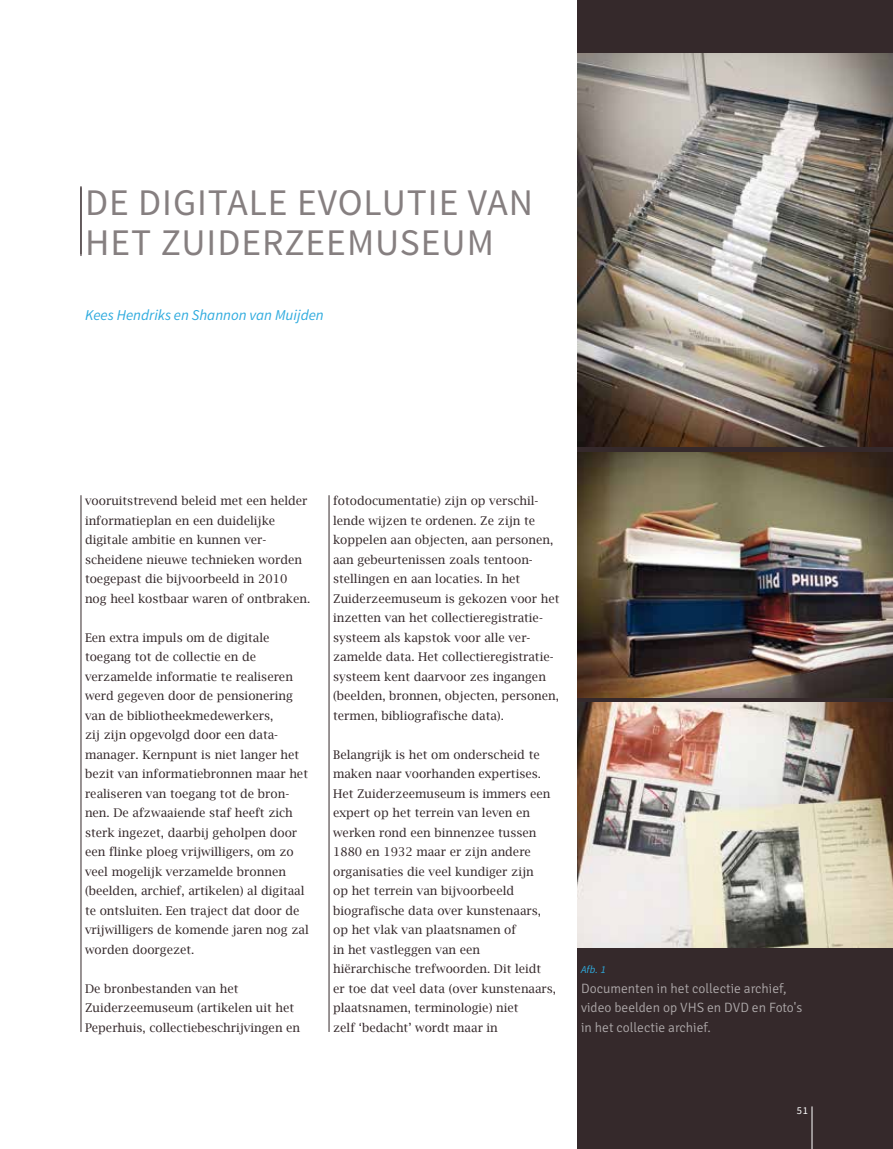
<style>
.page{position:relative;width:893px;height:1149px;background:#fff}
.page>*{position:absolute;margin:0;border:0;box-sizing:border-box;transform-origin:0 0}
.t1{font:37.5px/40.5px "Source Sans Pro";letter-spacing:.025em;color:#867f80}
.t2{font:italic 15px "Source Sans Pro";color:#2fabde}
.t3{font:300 13.5px/19.5px "Signika";color:#aea9aa}
.t4{font:12px/19.5px "Lucida Bright";color:#35292b}
.t5{font:italic 10.5px "Source Sans Pro";color:#2fabde}
.t6{font:10.5px "Source Sans Pro";color:#fff}
</style>
<div class="page">
<div style="left:577px;top:0;width:316px;height:1148px;background:#35292b"></div>
<hr style="left:329px;top:495px;width:1px;height:536px;background:#35292b">
<hr style="left:81px;top:495px;width:1px;height:536px;background:#35292b">
<hr style="left:81px;top:186px;width:1px;height:68px;background:#35292b">
<hr style="left:812px;top:1106px;width:1px;height:42px;background:#fff">
<hr style="left:81px;top:187px;width:1px;height:69px;background:#35292b">
<img style="left:577px;top:53px;width:316px;height:393px">
<img style="left:577px;top:452px;width:316px;height:244px">
<img style="left:577px;top:702px;width:316px;height:244px">
<h1 class="t1" style="left:85px;top:183px;width:450px">DE DIGITALE EVOLUTIE VAN<br>HET ZUIDERZEEMUSEUM</h1>
<p class="t2" style="left:85px;top:306px;width:240px">Kees Hendriks en Shannon van Muijden</p>
<p class="t4" style="left:85px;top:491px;width:227px">vooruitstrevend beleid met een helder informatieplan en een duidelijke digitale ambitie en kunnen ver&shy;scheidene nieuwe technieken worden toegepast die bijvoorbeeld in 2010 nog heel kostbaar waren of ontbraken.</p>
<p class="t4" style="left:85px;top:627px;width:225px">Een extra impuls om de digitale toegang tot de collectie en de verzamelde informatie te realiseren werd gegeven door de pensionering van de bibliotheekmedewerkers,<br>zij zijn opgevolgd door een data&shy;manager. Kernpunt is niet langer het bezit van informatiebronnen maar het realiseren van toegang tot de bron&shy;nen. De afzwaaiende staf heeft zich sterk ingezet, daarbij geholpen door een flinke ploeg vrijwilligers, om zo veel mogelijk verzamelde bronnen (beelden, archief, artikelen) al digitaal te ontsluiten. Een traject dat door de vrijwilligers de komende jaren nog zal worden doorgezet.</p>
<p class="t4" style="left:85px;top:978px;width:217px">De bronbestanden van het<br>Zuiderzeemuseum (artikelen uit het<br>Peperhuis, collectiebeschrijvingen en</p>
<p class="t4" style="left:333px;top:491px;width:228px">fotodocumentatie) zijn op verschil&shy;lende wijzen te ordenen. Ze zijn te koppelen aan objecten, aan personen, aan gebeurtenissen zoals tentoon&shy;stellingen en aan locaties. In het Zuiderzeemuseum is gekozen voor het inzetten van het collectieregistratie&shy;systeem als kapstok voor alle ver&shy;zamelde data. Het collectieregistratie&shy;systeem kent daarvoor zes ingangen (beelden, bronnen, objecten, personen, termen, bibliografische data).</p>
<p class="t4" style="left:333px;top:744px;width:225px">Belangrijk is het om onderscheid te maken naar voorhanden expertises.<br>Het Zuiderzeemuseum is immers een expert op het terrein van leven en werken rond een binnenzee tussen 1880 en 1932 maar er zijn andere organisaties die veel kundiger zijn<br>op het terrein van bijvoorbeeld biografische data over kunstenaars, op het vlak van plaatsnamen of<br>in het vastleggen van een hiërarchische trefwoorden. Dit leidt<br>er toe dat veel data (over kunstenaars, plaatsnamen, terminologie) niet<br>zelf ‘bedacht’ wordt maar in</p>
<p class="t5" style="left:581px;top:963px;width:26px">Afb. 1</p>
<p class="t3" style="left:581px;top:978px;width:223px">Documenten in het collectie archief, video beelden op VHS en DVD en Foto's in het collectie archief.</p>
<p class="t6" style="left:797px;top:1103px;width:12px">51</p>
</div>
